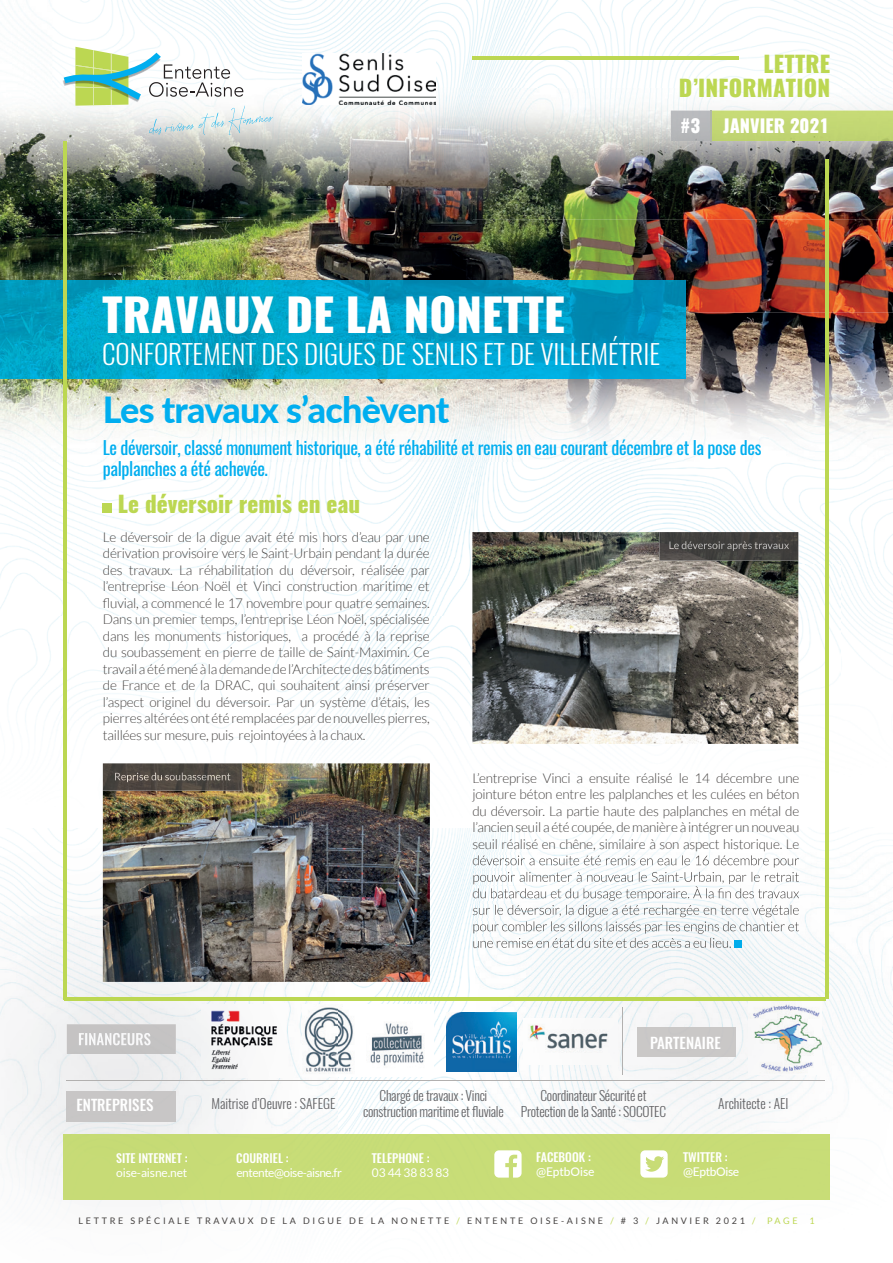
<style>
.page{position:relative;width:893px;height:1263px;background:#fff}
.page>*{position:absolute;margin:0;border:0;box-sizing:border-box;transform-origin:0 0}
.t1{font:800 45px "Oswald Font";color:#fff}
.t2{font:800 36px "Lato";letter-spacing:-.02em;color:#00aeef}
.t3{font:300 27px "Oswald Font";color:#fff}
.t4{font:800 22.5px/24px "Oswald Font";color:#bcd752;text-align:right}
.t5{font:18px/21px "Oswald Font";letter-spacing:-.02em;color:#00aeef}
.t6{font:800 18px "Oswald Font";color:#fff}
.t7{font:500 15px "Oswald Font";color:#fff}
.t8{font:300 13.5px/16.5px "Lato";letter-spacing:-.015em;color:#454241;text-align:justify}
.t9{font:300 13.5px/16.2px "Oswald Font";letter-spacing:-.02em;color:#636366;text-align:center}
.t10{font:300 13.5px "Oswald Font";color:#636366}
.t11{font:500 12px "Oswald Font";color:#fff}
.t12{font:12px "Lato";letter-spacing:-.025em;color:#fff}
.t13{font:500 12px "Lato";letter-spacing:-.02em;color:#fff}
.t14{font:9px "Lato";letter-spacing:.3em;color:#454241}
.t15{font:9px "Lato";color:#bcd752}
.s1{color:#bcd752}
</style>
<div class="page">
<img style="left:0;top:792px;width:103px;height:124px">
<img style="left:420px;top:828px;width:105px;height:193px">
<img style="left:525px;top:721px;width:368px;height:131px">
<img style="left:338px;top:982px;width:82px;height:22px">
<img style="left:420px;top:1021px;width:53px;height:179px">
<img style="left:338px;top:1077px;width:82px;height:123px">
<svg style="left:473px;top:855px;width:2px;height:93px"></svg>
<img style="left:0;top:0;width:893px;height:313px">
<img style="left:0;top:461px;width:473px;height:260px">
<img style="left:473px;top:461px;width:367px;height:104px">
<img style="left:840px;top:461px;width:53px;height:212px">
<img style="left:798px;top:565px;width:43px;height:156px">
<img style="left:25px;top:721px;width:447px;height:71px">
<img style="left:683px;top:313px;width:210px;height:148px">
<img style="left:0;top:378px;width:683px;height:83px">
<img style="left:338px;top:1005px;width:95px;height:72px">
<img style="left:446px;top:1013px;width:29px;height:58px">
<img style="left:0;top:916px;width:144px;height:262px">
<img style="left:144px;top:982px;width:194px;height:152px">
<img style="left:19px;top:1178px;width:319px;height:39px">
<img style="left:201px;top:1005px;width:85px;height:73px">
<div style="left:67px;top:1024px;width:109px;height:30px;background:#c4c3c3"></div>
<img style="left:79px;top:1033px;width:72px;height:12px">
<div style="left:67px;top:1092px;width:109px;height:29px;background:#c8c6c6"></div>
<div style="left:102px;top:503px;width:10px;height:10px;background:#bcd752"></div>
<img style="left:103px;top:763px;width:327px;height:219px">
<img style="left:472px;top:532px;width:326px;height:212px">
<img style="left:475px;top:852px;width:418px;height:285px">
<img style="left:523px;top:1018px;width:95px;height:47px">
<img style="left:748px;top:1002px;width:73px;height:73px">
<img style="left:475px;top:855px;width:324px;height:12px">
<img style="left:475px;top:872px;width:324px;height:12px">
<img style="left:475px;top:886px;width:324px;height:15px">
<img style="left:475px;top:905px;width:324px;height:12px">
<img style="left:475px;top:921px;width:324px;height:13px">
<img style="left:475px;top:938px;width:256px;height:10px">
<svg style="left:734px;top:941px;width:7px;height:7px"></svg>
<div style="left:637px;top:1027px;width:98px;height:30px;background:#cac8c7"></div>
<img style="left:302px;top:53px;width:133px;height:51px">
<hr style="left:622px;top:1007px;width:1px;height:68px;background:#b2b0af">
<img style="left:103px;top:763px;width:139px;height:28px">
<img style="left:115px;top:773px;width:115px;height:9px">
<img style="left:659px;top:532px;width:139px;height:29px">
<img style="left:669px;top:541px;width:120px;height:10px">
<img style="left:0;top:281px;width:685px;height:97px">
<img style="left:671px;top:111px;width:222px;height:30px">
<img style="left:711px;top:111px;width:1px;height:30px">
<div style="left:64px;top:1134px;width:765px;height:65px;background:#c8dc77"></div>
<svg style="left:640px;top:1150px;width:28px;height:27px"></svg>
<svg style="left:494px;top:1150px;width:28px;height:27px"></svg>
<hr style="left:64px;top:141px;width:3px;height:858px;background:#bcd752">
<hr style="left:826px;top:159px;width:3px;height:840px;background:#bcd752">
<hr style="left:64px;top:998px;width:762px;height:3px;background:#bcd752">
<hr style="left:472px;top:56px;width:267px;height:3px;background:#bcd752">
<hr style="left:66px;top:1080px;width:759px;height:1px;background:#b2b0af">
<svg style="left:62px;top:47px;width:211px;height:88px"></svg>
<h3 class="t4" style="left:679px;top:53px;width:153px">LETTRE<br>D’INFORMATION</h3>
<h3 class="t6" style="left:680px;top:113px;width:21px">#3</h3>
<h3 class="t6" style="left:723px;top:113px;width:107px">JANVIER 2021</h3>
<h1 class="t1" style="left:102px;top:283px;width:464px">TRAVAUX DE LA NONETTE</h1>
<h3 class="t3" style="left:102px;top:336px;width:559px">CONFORTEMENT DES DIGUES DE SENLIS ET DE VILLEMÉTRIE</h3>
<h2 class="t2" style="left:103px;top:383px;width:348px">Les travaux s’achèvent</h2>
<h3 class="t5" style="left:103px;top:437px;width:660px">Le déversoir, classé monument historique, a été réhabilité et remis en eau courant décembre et la pose des palplanches a été achevée.</h3>
<h3 class="t4" style="left:118px;top:493px;width:244px">Le déversoir remis en eau</h3>
<p class="t8" style="left:103px;top:529px;width:328px">Le déversoir de la digue avait été mis hors d’eau par une dérivation provisoire vers le Saint-Urbain pendant la durée des travaux. La réhabilitation du déversoir, réalisée par l’entreprise Léon Noël et Vinci construction maritime et fluvial, a commencé le 17 novembre pour quatre semaines.<br>Dans un premier temps, l’entreprise Léon Noël, spécialisée dans les monuments historiques, a procédé à la reprise du soubassement en pierre de taille de Saint-Maximin. Ce travail a été mené à la demande de l’Architecte des bâtiments de France et de la DRAC, qui souhaitent ainsi préserver l’aspect originel du déversoir. Par un système d’étais, les pierres altérées ont été remplacées par de nouvelles pierres, taillées sur mesure, puis rejointoyées à la chaux.</p>
<p class="t8" style="left:472px;top:770px;width:328px">L’entreprise Vinci a ensuite réalisé le 14 décembre une jointure béton entre les palplanches et les culées en béton du déversoir. La partie haute des palplanches en métal de l’ancien seuil a été coupée, de manière à intégrer un nouveau seuil réalisé en chêne, similaire à son aspect historique. Le</p>
<p class="t7" style="left:650px;top:1032px;width:72px">PARTENAIRE</p>
<p class="t7" style="left:76px;top:1094px;width:78px">ENTREPRISES</p>
<p class="t10" style="left:211px;top:1095px;width:126px">Maitrise d’Oeuvre : SAFEGE</p>
<p class="t9" style="left:363px;top:1088px;width:142px">Chargé de travaux : Vinci construction maritime et fluviale</p>
<p class="t9" style="left:521px;top:1088px;width:147px">Coordinateur Sécurité et<br>Protection de la Santé : SOCOTEC</p>
<p class="t10" style="left:718px;top:1095px;width:72px">Architecte : AEI</p>
<p class="t11" style="left:116px;top:1149px;width:73px">SITE INTERNET :</p>
<p class="t11" style="left:236px;top:1149px;width:54px">COURRIEL :</p>
<p class="t11" style="left:372px;top:1149px;width:59px">TELEPHONE :</p>
<p class="t12" style="left:116px;top:1166px;width:73px">oise-aisne.net</p>
<p class="t12" style="left:236px;top:1166px;width:107px">entente@oise-aisne.fr</p>
<p class="t12" style="left:372px;top:1166px;width:79px">03 44 38 83 83</p>
<p class="t11" style="left:536px;top:1148px;width:56px">FACEBOOK :</p>
<p class="t13" style="left:536px;top:1163px;width:60px">@EptbOise</p>
<p class="t11" style="left:683px;top:1148px;width:46px">TWITTER :</p>
<p class="t13" style="left:683px;top:1163px;width:58px">@EptbOise</p>
<p class="t14" style="left:78px;top:1216px;width:678px">LETTRE SPÉCIALE TRAVAUX DE LA DIGUE DE LA NONETTE <span class="s1">/</span> ENTENTE OISE-AISNE <span class="s1">/</span> # 3 <span class="s1">/</span> JANVIER 2021 <span class="s1">/</span></p>
<p class="t15" style="left:767px;top:1216px;width:32px">PAGE</p>
<p class="t15" style="left:809px;top:1216px;width:7px">1</p>
</div>
